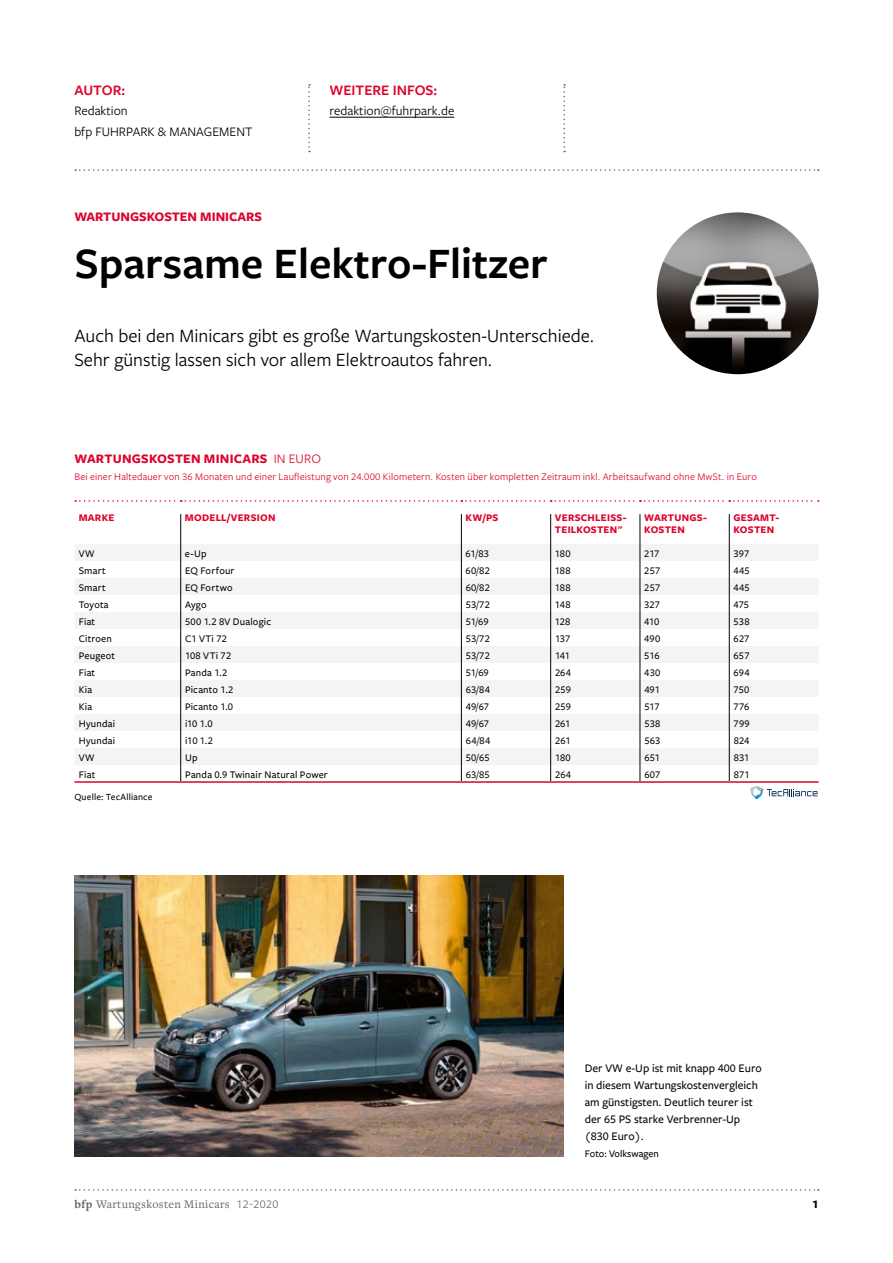
<style>
.page{position:relative;width:893px;height:1263px;background:#fff}
.page>*{position:absolute;margin:0;border:0;box-sizing:border-box;transform-origin:0 0}
.t1{font:600 45px "Freight Sans Pro";color:#000}
.t2{font:19.5px/24px "Freight Sans Pro";color:#000}
.t3{font:600 15px "Freight Sans Pro";color:#dd042d}
.t4{font:13.5px/20.7px "Freight Sans Pro";color:#000}
.t5{font:700 13.5px "Freight Sans Pro";color:#dd042d}
.t6{font:500 12px/17px "Freight Sans Pro";color:#000}
.t7{font:12px "Freight Text Pro";letter-spacing:.03em;color:#616567}
.t8{font:700 12px "Freight Sans Pro";color:#000}
.t9{font:500 10.5px "Freight Sans Pro";letter-spacing:.015em;color:#000}
.t10{font:10.5px "Freight Sans Pro";letter-spacing:.015em;color:#dd042d}
.t11{font:700 10.5px/12px "Freight Sans Pro";letter-spacing:.025em;color:#dd042d}
.t12{font:500 9.75px "Freight Sans Pro";letter-spacing:.02em;color:#000}
.s1{font-weight:400}
.s2{font-weight:700}
.s3{font-family:"Freight Sans Pro"}
</style>
<div class="page">
<svg style="left:75px;top:1189px;width:744px;height:2px"></svg>
<svg style="left:75px;top:169px;width:744px;height:2px"></svg>
<hr style="left:330px;top:117px;width:124px;height:1px;background:#000">
<svg style="left:563px;top:84px;width:2px;height:68px"></svg>
<svg style="left:308px;top:84px;width:2px;height:68px"></svg>
<svg style="left:750px;top:786px;width:67px;height:13px"></svg>
<img style="left:657px;top:212px;width:162px;height:162px;border-radius:81px">
<svg style="left:75px;top:544px;width:743px;height:221px;fill:#f2f4f6"></svg>
<hr style="left:180px;top:514px;width:1px;height:30px;background:#000">
<hr style="left:461px;top:514px;width:1px;height:30px;background:#000">
<hr style="left:550px;top:514px;width:1px;height:30px;background:#000">
<hr style="left:640px;top:514px;width:1px;height:30px;background:#000">
<svg style="left:180px;top:544px;width:1px;height:237px"></svg>
<svg style="left:461px;top:544px;width:1px;height:237px"></svg>
<svg style="left:550px;top:544px;width:1px;height:237px"></svg>
<svg style="left:640px;top:544px;width:1px;height:237px"></svg>
<svg style="left:729px;top:544px;width:1px;height:237px"></svg>
<hr style="left:729px;top:514px;width:1px;height:30px;background:#000">
<svg style="left:75px;top:500px;width:744px;height:2px"></svg>
<hr style="left:74px;top:781px;width:107px;height:2px;background:#dd042d">
<hr style="left:181px;top:781px;width:280px;height:2px;background:#dd042d">
<hr style="left:461px;top:781px;width:90px;height:2px;background:#dd042d">
<hr style="left:551px;top:781px;width:89px;height:2px;background:#dd042d">
<hr style="left:640px;top:781px;width:89px;height:2px;background:#dd042d">
<hr style="left:729px;top:781px;width:90px;height:2px;background:#dd042d">
<img style="left:74px;top:876px;width:489px;height:281px">
<h3 class="t3" style="left:74px;top:80px;width:52px">AUTOR:</h3>
<p class="t4" style="left:74px;top:100px;width:180px">Redaktion<br>bfp FUHRPARK &amp; MANAGEMENT</p>
<p class="t5" style="left:74px;top:207px;width:189px">WARTUNGSKOSTEN MINICARS</p>
<h3 class="t3" style="left:330px;top:80px;width:109px">WEITERE INFOS:</h3>
<p class="t4" style="left:330px;top:100px;width:126px">redaktion@fuhrpark.de</p>
<h1 class="t1" style="left:75px;top:232px;width:474px">Sparsame Elektro-Flitzer</h1>
<h2 class="t2" style="left:74px;top:322px;width:521px">Auch bei den Minicars gibt es große Wartungskosten-Unterschiede.<br>Sehr günstig lassen sich vor allem Elektroautos fahren.</h2>
<p class="t5" style="left:74px;top:450px;width:248px">WARTUNGSKOSTEN MINICARS <span class="s1">IN EURO</span></p>
<p class="t10" style="left:74px;top:469px;width:684px">Bei einer Haltedauer von 36 Monaten und einer Laufleistung von 24.000 Kilometern. Kosten über kompletten Zeitraum inkl. Arbeitsaufwand ohne MwSt. in Euro</p>
<p class="t11" style="left:79px;top:511px;width:37px">MARKE</p>
<p class="t11" style="left:185px;top:511px;width:92px">MODELL/VERSION</p>
<p class="t11" style="left:466px;top:511px;width:34px">KW/PS</p>
<p class="t11" style="left:555px;top:511px;width:73px">VERSCHLEISST<br>TEILKOSTEN"</p>
<p class="t11" style="left:644px;top:511px;width:64px">WARTUNGS-<br>KOSTEN</p>
<p class="t11" style="left:733px;top:511px;width:47px">GESAMT-<br>KOSTEN</p>
<p class="t9" style="left:79px;top:546px;width:17px">VW</p>
<p class="t9" style="left:185px;top:546px;width:23px">e-Up</p>
<p class="t9" style="left:466px;top:546px;width:25px">61/83</p>
<p class="t9" style="left:555px;top:546px;width:17px">180</p>
<p class="t9" style="left:644px;top:546px;width:17px">217</p>
<p class="t9" style="left:733px;top:546px;width:17px">397</p>
<p class="t9" style="left:79px;top:563px;width:29px">Smart</p>
<p class="t9" style="left:185px;top:563px;width:51px">EQ Forfour</p>
<p class="t9" style="left:466px;top:563px;width:26px">60/82</p>
<p class="t9" style="left:555px;top:563px;width:17px">188</p>
<p class="t9" style="left:644px;top:563px;width:18px">257</p>
<p class="t9" style="left:733px;top:563px;width:18px">445</p>
<p class="t9" style="left:79px;top:580px;width:29px">Smart</p>
<p class="t9" style="left:185px;top:580px;width:49px">EQ Fortwo</p>
<p class="t9" style="left:466px;top:580px;width:26px">60/82</p>
<p class="t9" style="left:555px;top:580px;width:17px">188</p>
<p class="t9" style="left:644px;top:580px;width:18px">257</p>
<p class="t9" style="left:734px;top:580px;width:18px">445</p>
<p class="t9" style="left:79px;top:597px;width:31px">Toyota</p>
<p class="t9" style="left:185px;top:597px;width:23px">Aygo</p>
<p class="t9" style="left:466px;top:597px;width:26px">53/72</p>
<p class="t9" style="left:555px;top:597px;width:17px">148</p>
<p class="t9" style="left:644px;top:597px;width:17px">327</p>
<p class="t9" style="left:734px;top:597px;width:17px">475</p>
<p class="t9" style="left:79px;top:614px;width:18px">Fiat</p>
<p class="t9" style="left:185px;top:614px;width:88px">500 1.2 8V Dualogic</p>
<p class="t9" style="left:466px;top:614px;width:25px">51/69</p>
<p class="t9" style="left:555px;top:614px;width:17px">128</p>
<p class="t9" style="left:644px;top:614px;width:17px">410</p>
<p class="t9" style="left:734px;top:614px;width:18px">538</p>
<p class="t9" style="left:79px;top:631px;width:35px">Citroen</p>
<p class="t9" style="left:185px;top:631px;width:44px">C1 VTi 72</p>
<p class="t9" style="left:466px;top:631px;width:26px">53/72</p>
<p class="t9" style="left:555px;top:631px;width:17px">137</p>
<p class="t9" style="left:644px;top:631px;width:18px">490</p>
<p class="t9" style="left:734px;top:631px;width:17px">627</p>
<p class="t9" style="left:79px;top:648px;width:38px">Peugeot</p>
<p class="t9" style="left:185px;top:648px;width:48px">108 VTi 72</p>
<p class="t9" style="left:466px;top:648px;width:26px">53/72</p>
<p class="t9" style="left:555px;top:648px;width:17px">141</p>
<p class="t9" style="left:644px;top:648px;width:17px">516</p>
<p class="t9" style="left:734px;top:648px;width:18px">657</p>
<p class="t9" style="left:79px;top:665px;width:18px">Fiat</p>
<p class="t9" style="left:185px;top:665px;width:44px">Panda 1.2</p>
<p class="t9" style="left:466px;top:665px;width:25px">51/69</p>
<p class="t9" style="left:555px;top:665px;width:18px">264</p>
<p class="t9" style="left:644px;top:665px;width:18px">430</p>
<p class="t9" style="left:734px;top:665px;width:17px">694</p>
<p class="t9" style="left:79px;top:682px;width:15px">Kia</p>
<p class="t9" style="left:185px;top:682px;width:50px">Picanto 1.2</p>
<p class="t9" style="left:466px;top:682px;width:26px">63/84</p>
<p class="t9" style="left:555px;top:682px;width:17px">259</p>
<p class="t9" style="left:644px;top:682px;width:17px">491</p>
<p class="t9" style="left:734px;top:682px;width:17px">750</p>
<p class="t9" style="left:79px;top:699px;width:15px">Kia</p>
<p class="t9" style="left:185px;top:699px;width:50px">Picanto 1.0</p>
<p class="t9" style="left:466px;top:699px;width:25px">49/67</p>
<p class="t9" style="left:555px;top:699px;width:17px">259</p>
<p class="t9" style="left:644px;top:699px;width:17px">517</p>
<p class="t9" style="left:734px;top:699px;width:17px">776</p>
<p class="t9" style="left:79px;top:716px;width:38px">Hyundai</p>
<p class="t9" style="left:185px;top:716px;width:29px">i10 1.0</p>
<p class="t9" style="left:466px;top:716px;width:25px">49/67</p>
<p class="t9" style="left:555px;top:716px;width:17px">261</p>
<p class="t9" style="left:644px;top:716px;width:18px">538</p>
<p class="t9" style="left:734px;top:716px;width:18px">799</p>
<p class="t9" style="left:79px;top:733px;width:38px">Hyundai</p>
<p class="t9" style="left:185px;top:733px;width:29px">i10 1.2</p>
<p class="t9" style="left:466px;top:733px;width:26px">64/84</p>
<p class="t9" style="left:555px;top:733px;width:17px">261</p>
<p class="t9" style="left:644px;top:733px;width:18px">563</p>
<p class="t9" style="left:734px;top:733px;width:17px">824</p>
<p class="t9" style="left:79px;top:750px;width:17px">VW</p>
<p class="t9" style="left:185px;top:750px;width:14px">Up</p>
<p class="t9" style="left:466px;top:750px;width:25px">50/65</p>
<p class="t9" style="left:555px;top:750px;width:17px">180</p>
<p class="t9" style="left:644px;top:750px;width:17px">651</p>
<p class="t9" style="left:734px;top:750px;width:17px">831</p>
<p class="t9" style="left:79px;top:767px;width:18px">Fiat</p>
<p class="t9" style="left:185px;top:767px;width:144px">Panda 0.9 Twinair Natural Power</p>
<p class="t9" style="left:466px;top:767px;width:26px">63/85</p>
<p class="t9" style="left:555px;top:767px;width:18px">264</p>
<p class="t9" style="left:644px;top:767px;width:18px">607</p>
<p class="t9" style="left:734px;top:767px;width:17px">871</p>
<p class="t12" style="left:74px;top:790px;width:80px">Quelle: TecAlliance</p>
<p class="t6" style="left:585px;top:1059px;width:179px">Der VW e-Up ist mit knapp 400 Euro in diesem Wartungskostenvergleich am günstigsten. Deutlich teurer ist der 65 PS starke Verbrenner-Up (830 Euro).</p>
<p class="t9" style="left:585px;top:1146px;width:76px">Foto: Volkswagen</p>
<p class="t7" style="left:74px;top:1196px;width:206px"><span class="s2">bfp</span> Wartungskosten Minicars <span class="s3">12</span>-<span class="s3">2020</span></p>
<p class="t8" style="left:813px;top:1195px;width:7px">1</p>
</div>
